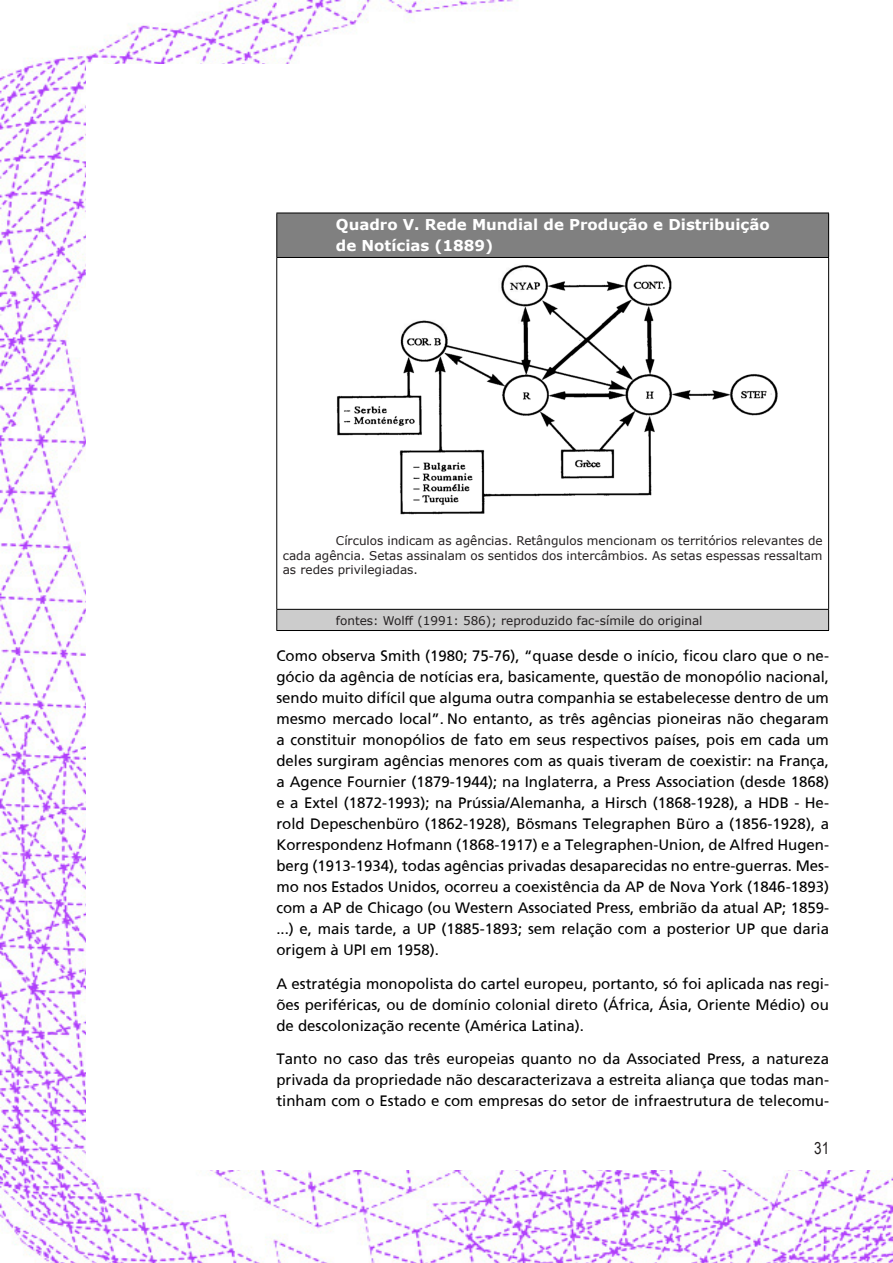
<style>
.page{position:relative;width:893px;height:1263px;background:#fff}
.page>*{position:absolute;margin:0;border:0;box-sizing:border-box;transform-origin:0 0}
.t1{font:16.5px "Arial Narrow";color:#231f20}
.NE_CORPO_TEXTO{font:15px/21px "Frutiger";color:#000;text-align:justify}
.Body_Text_Indent{font:700 15px "Verdana";color:#fff}
.Body_Text_Indent-2{font:12px/14.4px "Verdana";color:#231f20;text-align:justify}
</style>
<div class="page">
<img style="left:0;top:0;width:893px;height:1263px">
<div style="left:86px;top:64px;width:806px;height:1105px;background:#fff"></div>
<div style="left:277px;top:213px;width:552px;height:44px;background:#808080"></div>
<div style="left:277px;top:609px;width:552px;height:21px;background:#ccc"></div>
<hr style="left:276px;top:213px;width:553px;height:1px;background:#000">
<hr style="left:276px;top:257px;width:553px;height:1px;background:#000">
<hr style="left:276px;top:609px;width:553px;height:1px;background:#000">
<hr style="left:276px;top:630px;width:553px;height:1px;background:#000">
<hr style="left:276px;top:213px;width:1px;height:44px;background:#000">
<hr style="left:276px;top:258px;width:1px;height:351px;background:#000">
<svg style="left:276px;top:610px;width:1px;height:20px"></svg>
<hr style="left:828px;top:213px;width:1px;height:44px;background:#000">
<hr style="left:828px;top:258px;width:1px;height:351px;background:#000">
<svg style="left:828px;top:610px;width:1px;height:20px"></svg>
<img style="left:336px;top:264px;width:442px;height:251px">
<p class="Body_Text_Indent" style="left:336px;top:214px;width:435px">Quadro V. Rede Mundial de Produção e Distribuição</p>
<p class="Body_Text_Indent" style="left:336px;top:235px;width:159px">de Notícias (1889)</p>
<p class="Body_Text_Indent-2" style="left:283px;top:533px;width:541px;text-indent:53px">Círculos indicam as agências. Retângulos mencionam os territórios relevantes de cada agência. Setas assinalam os sentidos dos intercâmbios. As setas espessas ressaltam as redes privilegiadas.</p>
<p class="Body_Text_Indent-2" style="left:336px;top:613px;width:368px">fontes: Wolff (1991: 586); reproduzido fac-símile do original</p>
<p class="NE_CORPO_TEXTO" style="left:276px;top:645px;width:554px">Como observa Smith (1980; 75-76), “quase desde o início, ficou claro que o ne&shy;gócio da agência de notícias era, basicamente, questão de monopólio nacional, sendo muito difícil que alguma outra companhia se estabelecesse dentro de um mesmo mercado local”. No entanto, as três agências pioneiras não chegaram a constituir monopólios de fato em seus respectivos países, pois em cada um deles surgiram agências menores com as quais tiveram de coexistir: na França, a Agence Fournier (1879-1944); na Inglaterra, a Press Association (desde 1868) e a Extel (1872-1993); na Prússia/Alemanha, a Hirsch (1868-1928), a HDB - He&shy;rold Depeschenbüro (1862-1928), Bösmans Telegraphen Büro a (1856-1928), a Korrespondenz Hofmann (1868-1917) e a Telegraphen-Union, de Alfred Hugen&shy;berg (1913-1934), todas agências privadas desaparecidas no entre-guerras. Mes&shy;mo nos Estados Unidos, ocorreu a coexistência da AP de Nova York (1846-1893) com a AP de Chicago (ou Western Associated Press, embrião da atual AP; 1859- ...) e, mais tarde, a UP (1885-1893; sem relação com a posterior UP que daria origem à UPI em 1958).</p>
<p class="NE_CORPO_TEXTO" style="left:276px;top:973px;width:554px">A estratégia monopolista do cartel europeu, portanto, só foi aplicada nas regi&shy;ões periféricas, ou de domínio colonial direto (África, Ásia, Oriente Médio) ou de descolonização recente (América Latina).</p>
<p class="NE_CORPO_TEXTO" style="left:276px;top:1048px;width:554px">Tanto no caso das três europeias quanto no da Associated Press, a natureza privada da propriedade não descaracterizava a estreita aliança que todas man&shy;tinham com o Estado e com empresas do setor de infraestrutura de telecomu-</p>
<p class="t1" style="left:814px;top:1136px;width:17px">31</p>
</div>
